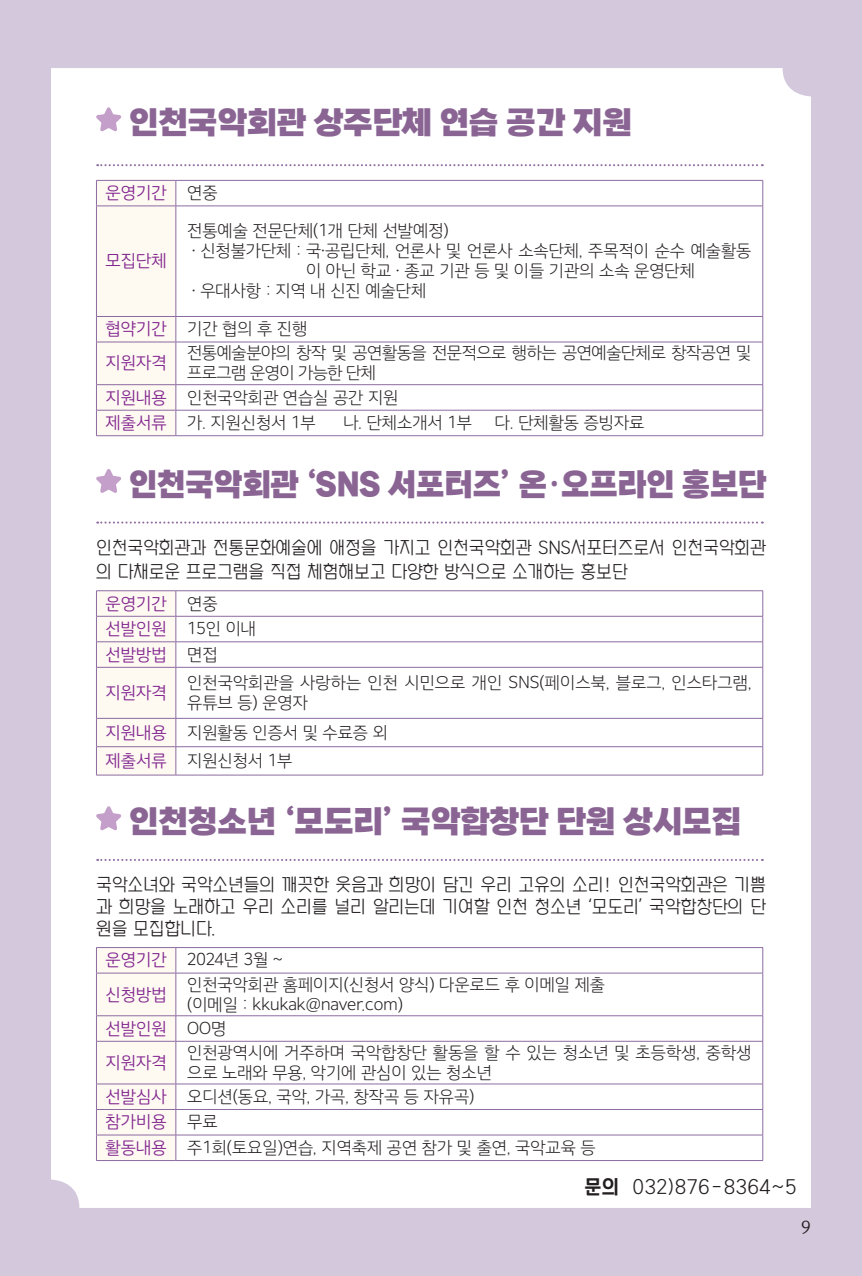
<style>
.page{position:relative;width:862px;height:1276px;background:#d4c8dd}
.page>*{position:absolute;margin:0;border:0;box-sizing:border-box;transform-origin:0 0}
.t1{font:32px "Rix Dongnim Dotum R";color:#8a6594}
.t2{font:32px "Rix Dongnim Dotum R";color:#8a6594;scale:.93 1}
.t3{font:20px "NIXGONM Vb";color:#231f20}
.t4{font:18px/22px "NIXGONM Vb";letter-spacing:-.01em;color:#231f20}
.t5{font:17px/20px "SD Gothic Neo Round c Lt";color:#231f20}
.t6{font:17px/34px "SD Gothic Neo Round d Rg";color:#832890}
.t7{font:17px/20px "SD Gothic Neo Round c Lt";letter-spacing:-.025em;color:#231f20}
.t8{font:16px "Rix M Go M";color:#231f20}
.s1{font-family:"SD Gothic Neo Round c Lt";color:#231f20}
.s2{font-family:"SD Gothic Neo Round d Rg";color:#832890}
.s3{font-family:"NIXGONB Vb"}
</style>
<div class="page">
<div style="left:51px;top:68px;width:760px;height:1140px;background:#fff"></div>
<svg style="left:96px;top:107px;width:25px;height:24px"></svg>
<svg style="left:97px;top:164px;width:666px;height:2px"></svg>
<hr style="left:176px;top:180px;width:587px;height:1px;background:#8d6ba1">
<svg style="left:762px;top:181px;width:1px;height:24px"></svg>
<hr style="left:176px;top:205px;width:587px;height:1px;background:#8d6ba1">
<hr style="left:762px;top:206px;width:1px;height:110px;background:#8d6ba1">
<hr style="left:176px;top:316px;width:587px;height:1px;background:#8d6ba1">
<svg style="left:762px;top:317px;width:1px;height:25px"></svg>
<hr style="left:176px;top:342px;width:587px;height:1px;background:#8d6ba1">
<hr style="left:762px;top:342px;width:1px;height:42px;background:#8d6ba1">
<hr style="left:176px;top:384px;width:587px;height:1px;background:#8d6ba1">
<hr style="left:176px;top:410px;width:587px;height:1px;background:#8d6ba1">
<svg style="left:96px;top:180px;width:80px;height:255px;background:#f4eeeb"></svg>
<svg style="left:762px;top:385px;width:1px;height:50px"></svg>
<hr style="left:96px;top:435px;width:80px;height:1px;background:#8d6ba1">
<hr style="left:176px;top:435px;width:587px;height:1px;background:#8d6ba1">
<svg style="left:96px;top:469px;width:25px;height:24px"></svg>
<svg style="left:97px;top:521px;width:666px;height:2px"></svg>
<hr style="left:96px;top:590px;width:80px;height:1px;background:#8d6ba1">
<hr style="left:176px;top:590px;width:587px;height:1px;background:#8d6ba1">
<hr style="left:176px;top:616px;width:587px;height:1px;background:#8d6ba1">
<hr style="left:176px;top:641px;width:587px;height:1px;background:#8d6ba1">
<svg style="left:762px;top:591px;width:1px;height:76px"></svg>
<hr style="left:176px;top:667px;width:587px;height:1px;background:#8d6ba1">
<hr style="left:762px;top:667px;width:1px;height:51px;background:#8d6ba1">
<hr style="left:176px;top:718px;width:587px;height:1px;background:#8d6ba1">
<hr style="left:176px;top:746px;width:587px;height:1px;background:#8d6ba1">
<svg style="left:96px;top:591px;width:80px;height:183px;background:#f8f3ee"></svg>
<svg style="left:762px;top:718px;width:1px;height:56px"></svg>
<hr style="left:96px;top:774px;width:80px;height:1px;background:#8d6ba1">
<hr style="left:176px;top:774px;width:587px;height:1px;background:#8d6ba1">
<svg style="left:96px;top:806px;width:25px;height:24px"></svg>
<svg style="left:97px;top:859px;width:666px;height:2px"></svg>
<hr style="left:176px;top:947px;width:587px;height:1px;background:#8d6ba1">
<svg style="left:762px;top:948px;width:1px;height:24px"></svg>
<hr style="left:176px;top:972px;width:587px;height:1px;background:#8d6ba1">
<hr style="left:762px;top:973px;width:1px;height:42px;background:#8d6ba1">
<hr style="left:176px;top:1015px;width:587px;height:1px;background:#8d6ba1">
<svg style="left:762px;top:1016px;width:1px;height:25px"></svg>
<hr style="left:176px;top:1041px;width:587px;height:1px;background:#8d6ba1">
<hr style="left:762px;top:1041px;width:1px;height:42px;background:#8d6ba1">
<hr style="left:176px;top:1083px;width:587px;height:1px;background:#8d6ba1">
<hr style="left:176px;top:1109px;width:587px;height:1px;background:#8d6ba1">
<hr style="left:176px;top:1134px;width:587px;height:1px;background:#8d6ba1">
<svg style="left:96px;top:947px;width:80px;height:213px;background:#f4eeeb"></svg>
<svg style="left:762px;top:1084px;width:1px;height:76px"></svg>
<hr style="left:96px;top:1160px;width:80px;height:1px;background:#8d6ba1">
<hr style="left:176px;top:1160px;width:587px;height:1px;background:#8d6ba1">
<h1 class="t1" style="left:129px;top:105px;width:504px">인천국악회관 상주단체 연습 공간 지원</h1>
<p class="t6" style="left:106px;top:176px;width:113px">운영기간 <span class="s1">연중</span></p>
<p class="t5" style="left:187px;top:221px;width:263px">전통예술 전문단체(1개 단체 선발예정)</p>
<p class="t5" style="left:192px;top:241px;width:561px">· 신청불가단체 : 국·공립단체, 언론사 및 언론사 소속단체, 주목적이 순수 예술활동</p>
<p class="t5" style="left:306px;top:261px;width:390px">이 아닌 학교 · 종교 기관 등 및 이들 기관의 소속 운영단체</p>
<p class="t5" style="left:192px;top:280px;width:236px">· 우대사항 : 지역 내 신진 예술단체</p>
<p class="t5" style="left:106px;top:319px;width:203px"><span class="s2">협약기간</span> 기간 협의 후 진행</p>
<p class="t6" style="left:106px;top:346px;width:63px">지원자격</p>
<p class="t7" style="left:187px;top:343px;width:566px">전통예술분야의 창작 및 공연활동을 전문적으로 행하는 공연예술단체로 창작공연 및 프로그램 운영이 가능한 단체</p>
<p class="t5" style="left:106px;top:384px;width:294px;line-height:25.6px"><span class="s2">지원내용</span> 인천국악회관 연습실 공간 지원 <span class="s2">제출서류</span> 가. 지원신청서 1부</p>
<p class="t6" style="left:106px;top:244px;width:63px">모집단체</p>
<p class="t5" style="left:343px;top:412px;width:130px">나. 단체소개서 1부</p>
<p class="t5" style="left:495px;top:412px;width:151px">다. 단체활동 증빙자료</p>
<h1 class="t2" style="left:129px;top:467px;width:687px">인천국악회관 ‘SNS 서포터즈’ 온·오프라인 홍보단</h1>
<p class="t4" style="left:96px;top:536px;width:671px;line-height:24px">인천국악회관과 전통문화예술에 애정을 가지고 인천국악회관 SNS서포터즈로서 인천국악회관 의 다채로운 프로그램을 직접 체험해보고 다양한 방식으로 소개하는 홍보단</p>
<p class="t6" style="left:106px;top:586px;width:113px">운영기간 <span class="s1">연중</span></p>
<p class="t5" style="left:106px;top:618px;width:152px"><span class="s2">선발인원</span> 15인 이내</p>
<p class="t6" style="left:106px;top:637px;width:113px">선발방법 <span class="s1">면접</span></p>
<p class="t6" style="left:106px;top:675px;width:63px">지원자격</p>
<p class="t5" style="left:187px;top:672px;width:566px">인천국악회관을 사랑하는 인천 시민으로 개인 SNS(페이스북, 블로그, 인스타그램, 유튜브 등) 운영자</p>
<p class="t5" style="left:106px;top:718px;width:284px;line-height:28.4px"><span class="s2">지원내용</span> 지원활동 인증서 및 수료증 외 <span class="s2">제출서류</span> 지원신청서 1부</p>
<h1 class="t1" style="left:129px;top:804px;width:614px">인천청소년 ‘모도리’ 국악합창단 단원 상시모집</h1>
<p class="t4" style="left:96px;top:874px;width:671px;text-align:justify">국악소녀와 국악소년들의 깨끗한 웃음과 희망이 담긴 우리 고유의 소리! 인천국악회관은 기쁨 과 희망을 노래하고 우리 소리를 널리 알리는데 기여할 인천 청소년 ‘모도리’ 국악합창단의 단 원을 모집합니다.</p>
<p class="t5" style="left:106px;top:949px;width:179px"><span class="s2">운영기간</span> 2024년 3월 ~</p>
<p class="t6" style="left:106px;top:977px;width:63px">신청방법</p>
<p class="t5" style="left:187px;top:974px;width:419px">인천국악회관 홈페이지(신청서 양식) 다운로드 후 이메일 제출 (이메일 : kkukak@naver.com)</p>
<p class="t6" style="left:106px;top:1011px;width:122px">선발인원 <span class="s1">OO명 </span>지원자격</p>
<p class="t5" style="left:187px;top:1042px;width:566px">인천광역시에 거주하며 국악합창단 활동을 할 수 있는 청소년 및 초등학생, 중학생 으로 노래와 무용, 악기에 관심이 있는 청소년</p>
<p class="t5" style="left:106px;top:1086px;width:370px"><span class="s2">선발심사</span> 오디션(동요, 국악, 가곡, 창작곡 등 자유곡)</p>
<p class="t6" style="left:106px;top:1104px;width:113px">참가비용 <span class="s1">무료</span></p>
<p class="t5" style="left:106px;top:1137px;width:492px"><span class="s2">활동내용</span> 주1회(토요일)연습, 지역축제 공연 참가 및 출연, 국악교육 등</p>
<p class="t3" style="left:584px;top:1176px;width:214px"><span class="s3">문의</span> 032)876-8364~5</p>
<p class="t8" style="left:801px;top:1217px;width:11px">9</p>
</div>
